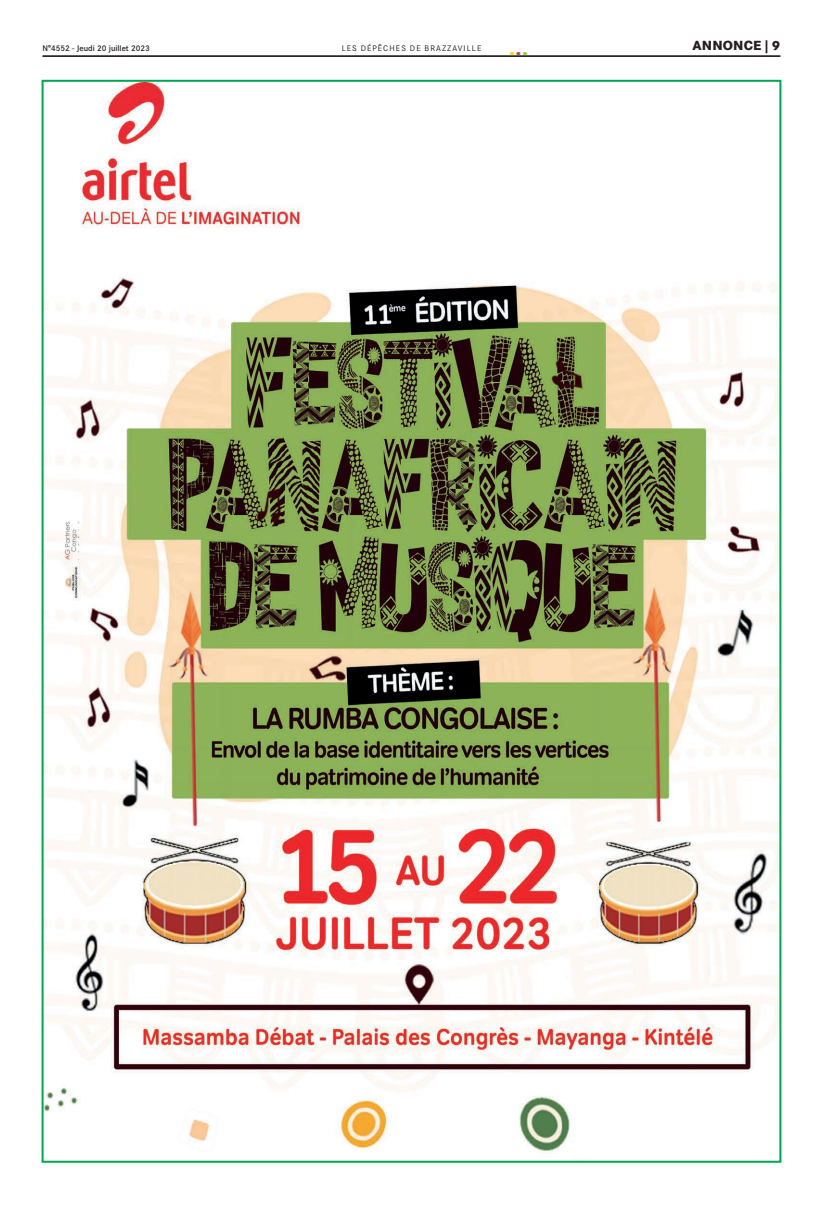
<style>
.page{position:relative;width:823px;height:1205px;background:#fff}
.page>*{position:absolute;margin:0;border:0;box-sizing:border-box;transform-origin:0 0}
.t1{font:800 18px "Corporate SBQ";color:#ffd500}
.t2{font:800 13px "Corporate SBQ";letter-spacing:.01em;color:#231f20}
.t3{font:500 8px "Corporate SBQ";color:#231f20}
.t4{font:8px "Corporate SBQ";letter-spacing:.135em;color:#231f20}
.s1{color:#be483b}
.s2{color:#99ca3b}
</style>
<div class="page">
<hr style="left:43px;top:56px;width:737px;height:1px;background:#231f20">
<img style="left:45px;top:83px;width:733px;height:1070px">
<p class="t3" style="left:43px;top:43px;width:109px">N°4552 - Jeudi 20 juillet 2023</p>
<p class="t4" style="left:341px;top:43px;width:141px">LES DÉPÊCHES DE BRAZZAVILLE</p>
<h2 class="t2" style="left:692px;top:37px;width:89px">ANNONCE | 9</h2>
<h1 class="t1" style="left:509px;top:37px;width:20px">.<span class="s1">.</span><span class="s2">.</span></h1>
</div>
